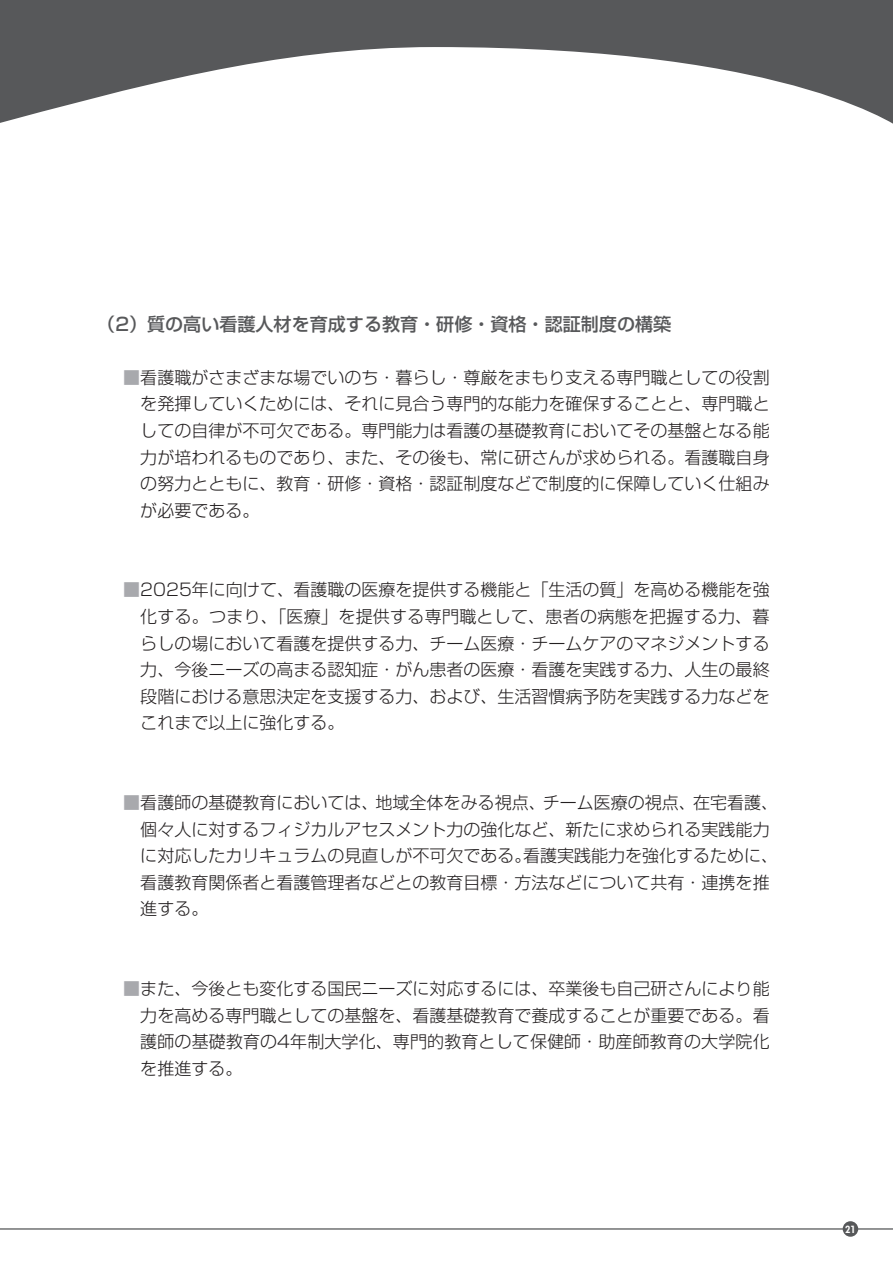
<style>
.page{position:relative;width:893px;height:1263px;background:#fff}
.page>*{position:absolute;margin:0;border:0;box-sizing:border-box;transform-origin:0 0}
.t1{font:500 18px "Shin Go Pro";color:#57585a}
.t2{font:300 16.95px/26.5px "Shin Go Pro";color:#231f20;text-align:justify}
.t3{font:10.65px "Spartan Heavy Classified";color:#fff}
.s1{color:#a8a9ad}
</style>
<div class="page">
<svg style="left:0;top:0;width:893px;height:124px;fill:#57585a"></svg>
<hr style="left:0;top:1228px;width:893px;height:1px;background:#57585a">
<div style="left:843px;top:1221px;width:15px;height:16px;background:#57585a;border-radius:50%"></div>
<p class="t1" style="left:97px;top:309px;width:575px">（2）質の高い看護人材を育成する教育・研修・資格・認証制度の構築</p>
<p class="t2" style="left:140px;top:362px;width:631px;text-indent:-17px"><span class="s1">■</span>看護職がさまざまな場でいのち・暮らし・尊厳をまもり支える専門職としての役割を発揮していくためには、それに見合う専門的な能力を確保することと、専門職としての自律が不可欠である。専門能力は看護の基礎教育においてその基盤となる能力が培われるものであり、また、その後も、常に研さんが求められる。看護職自身の努力とともに、教育・研修・資格・認証制度などで制度的に保障していく仕組みが必要である。</p>
<p class="t2" style="left:140px;top:575px;width:631px;text-indent:-17px"><span class="s1">■</span>2025年に向けて、看護職の医療を提供する機能と「生活の質」を高める機能を強化する。つまり、｢医療｣を提供する専門職として、患者の病態を把握する力、暮らしの場において看護を提供する力、チーム医療・チームケアのマネジメントする力、今後ニーズの高まる認知症・がん患者の医療・看護を実践する力、人生の最終段階における意思決定を支援する力、および、生活習慣病予防を実践する力などをこれまで以上に強化する。</p>
<p class="t2" style="left:140px;top:787px;width:639px;text-align:left;text-indent:-17px"><span class="s1">■</span>看護師の基礎教育においては、地域全体をみる視点、チーム医療の視点、在宅看護、個々人に対するフィジカルアセスメント力の強化など、新たに求められる実践能力に対応したカリキュラムの見直しが不可欠である。看護実践能力を強化するために、看護教育関係者と看護管理者などとの教育目標・方法などについて共有・連携を推進する。</p>
<p class="t2" style="left:140px;top:973px;width:631px;text-indent:-17px"><span class="s1">■</span>また、今後とも変化する国民ニーズに対応するには、卒業後も自己研さんにより能力を高める専門職としての基盤を、看護基礎教育で養成することが重要である。看護師の基礎教育の4年制大学化、専門的教育として保健師・助産師教育の大学院化を推進する。</p>
<p class="t3" style="left:845px;top:1222px;width:12px">21</p>
</div>
